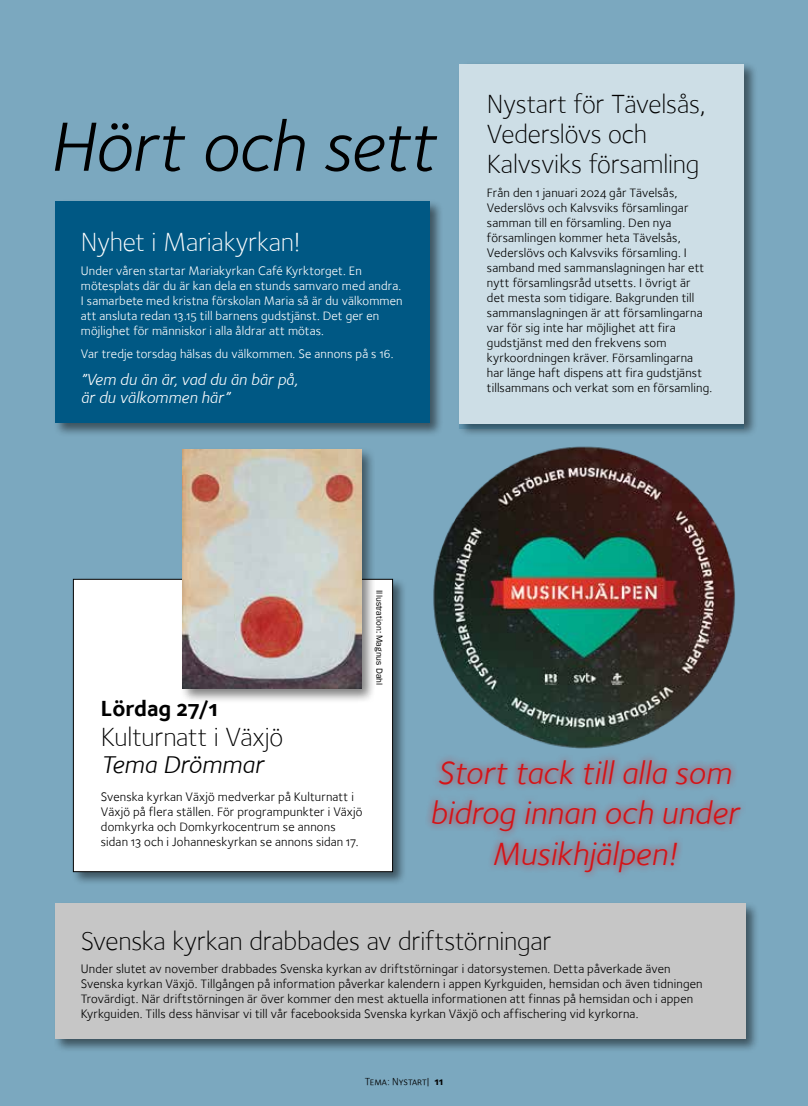
<style>
.page{position:relative;width:808px;height:1106px;background:#7ba8bf}
.page>*{position:absolute;margin:0;border:0;box-sizing:border-box;transform-origin:0 0}
.t1{font:italic 72px "Foundry Sterling";letter-spacing:-.01em;color:#000}
.t2{font:italic 33px/40.5px "Foundry Sterling";color:#d51317;text-align:center}
.t3{font:300 27px/30px "Foundry Sterling";letter-spacing:-.005em;color:#000}
.t4{font:300 27px "Foundry Sterling";letter-spacing:-.005em;color:#fff}
.t5{font:italic 25.5px "Foundry Sterling";color:#000}
.t6{font:22.5px "Foundry Sterling Bold OSF";color:#000}
.t7{font:italic 16.5px/18px "Foundry Sterling";color:#fff}
.t8{font:12.75px/15px "Foundry Sterling Book OSF";letter-spacing:.01em;color:#000}
.t9{font:12.75px/15px "Foundry Sterling Book OSF";letter-spacing:.01em;color:#fff}
.t10{font:10.5px "Foundry Sterling Book Expert";color:#000}
.t11{font:9px "Franklin Gothic";color:#000}
.s1{font-family:"Foundry Sterling Bold OSF"}
</style>
<div class="page">
<div style="left:457px;top:62px;width:301px;height:375px;background:#000;opacity:.5"></div>
<div style="left:459px;top:64px;width:285px;height:364px;background:#cddee6"></div>
<div style="left:53px;top:199px;width:391px;height:238px;background:#000;opacity:.5"></div>
<div style="left:55px;top:201px;width:375px;height:222px;background:#005884"></div>
<div style="left:53px;top:901px;width:707px;height:152px;background:#000;opacity:.5"></div>
<div style="left:55px;top:903px;width:690px;height:136px;background:#c6c6c6"></div>
<div style="left:424px;top:752px;width:324px;height:127px;background:#d51317;opacity:.75"></div>
<div style="left:71px;top:576px;width:336px;height:310px;background:#000;opacity:.5"></div>
<div style="left:73px;top:579px;width:320px;height:292px;background:#fff"></div>
<div style="left:73px;top:579px;width:320px;height:293px;border:1px solid #000"></div>
<div style="left:180px;top:447px;width:196px;height:256px;background:#000;opacity:.5"></div>
<img style="left:183px;top:450px;width:178px;height:238px">
<img style="left:433px;top:446px;width:302px;height:303px">
<h1 class="t1" style="left:49px;top:105px;width:388px">Hört och sett</h1>
<h3 class="t4" style="left:81px;top:227px;width:222px">Nyhet i Mariakyrkan!</h3>
<p class="t9" style="left:81px;top:263px;width:323px">Under våren startar Mariakyrkan Café Kyrktorget. En mötesplats där du är kan dela en stunds samvaro med andra.<br>I samarbete med kristna förskolan Maria så är du välkommen att ansluta redan 13.15 till barnens gudstjänst. Det ger en möjlighet för människor i alla åldrar att mötas.</p>
<p class="t9" style="left:81px;top:346px;width:314px">Var tredje torsdag hälsas du välkommen. Se annons på s 16.</p>
<p class="t7" style="left:81px;top:370px;width:218px">”Vem du än är, vad du än bär på, är du välkommen här”</p>
<h3 class="t3" style="left:487px;top:89px;width:220px">Nystart för Tävelsås,<br>Vederslövs och<br>Kalvsviks församling</h3>
<p class="t8" style="left:487px;top:185px;width:227px">Från den 1 januari 2024 går Tävelsås, Vederslövs och Kalvsviks församlingar samman till en församling. Den nya församlingen kommer heta Tävelsås, Vederslövs och Kalvsviks församling. I samband med sammanslagningen har ett nytt församlingsråd utsetts. I övrigt är<br>det mesta som tidigare. Bakgrunden till sammanslagningen är att församlingarna var för sig inte har möjlighet att fira gudstjänst med den frekvens som kyrkoordningen kräver. Församlingarna har länge haft dispens att fira gudstjänst tillsammans och verkat som en församling.</p>
<p class="t11" style="left:385px;top:590px;width:97px;rotate:90deg">Illustration: Magnus Dahl</p>
<h3 class="t6" style="left:101px;top:695px;width:118px">Lördag 27/1</h3>
<h3 class="t3" style="left:101px;top:722px;width:184px">Kulturnatt i Växjö</h3>
<h3 class="t5" style="left:101px;top:749px;width:164px">Tema Drömmar</h3>
<p class="t8" style="left:101px;top:788px;width:263px">Svenska kyrkan Växjö medverkar på Kulturnatt i Växjö på flera ställen. För programpunkter i Växjö domkyrka och Domkyrkocentrum se annons sidan 13 och i Johanneskyrkan se annons sidan 17.</p>
<h2 class="t2" style="left:430px;top:752px;width:310px">Stort tack till alla som bidrog innan och under<br>Musikhjälpen!</h2>
<h3 class="t3" style="left:81px;top:925px;width:472px">Svenska kyrkan drabbades av driftstörningar</h3>
<p class="t8" style="left:81px;top:961px;width:623px">Under slutet av november drabbades Svenska kyrkan av driftstörningar i datorsystemen. Detta påverkade även Svenska kyrkan Växjö. Tillgången på information påverkar kalendern i appen Kyrkguiden, hemsidan och även tidningen Trovärdigt. När driftstörningen är över kommer den mest aktuella informationen att finnas på hemsidan och i appen Kyrkguiden. Tills dess hänvisar vi till vår facebooksida Svenska kyrkan Växjö och affischering vid kyrkorna.</p>
<p class="t10" style="left:365px;top:1075px;width:80px">Tema: Nystart| <span class="s1">11</span></p>
</div>
